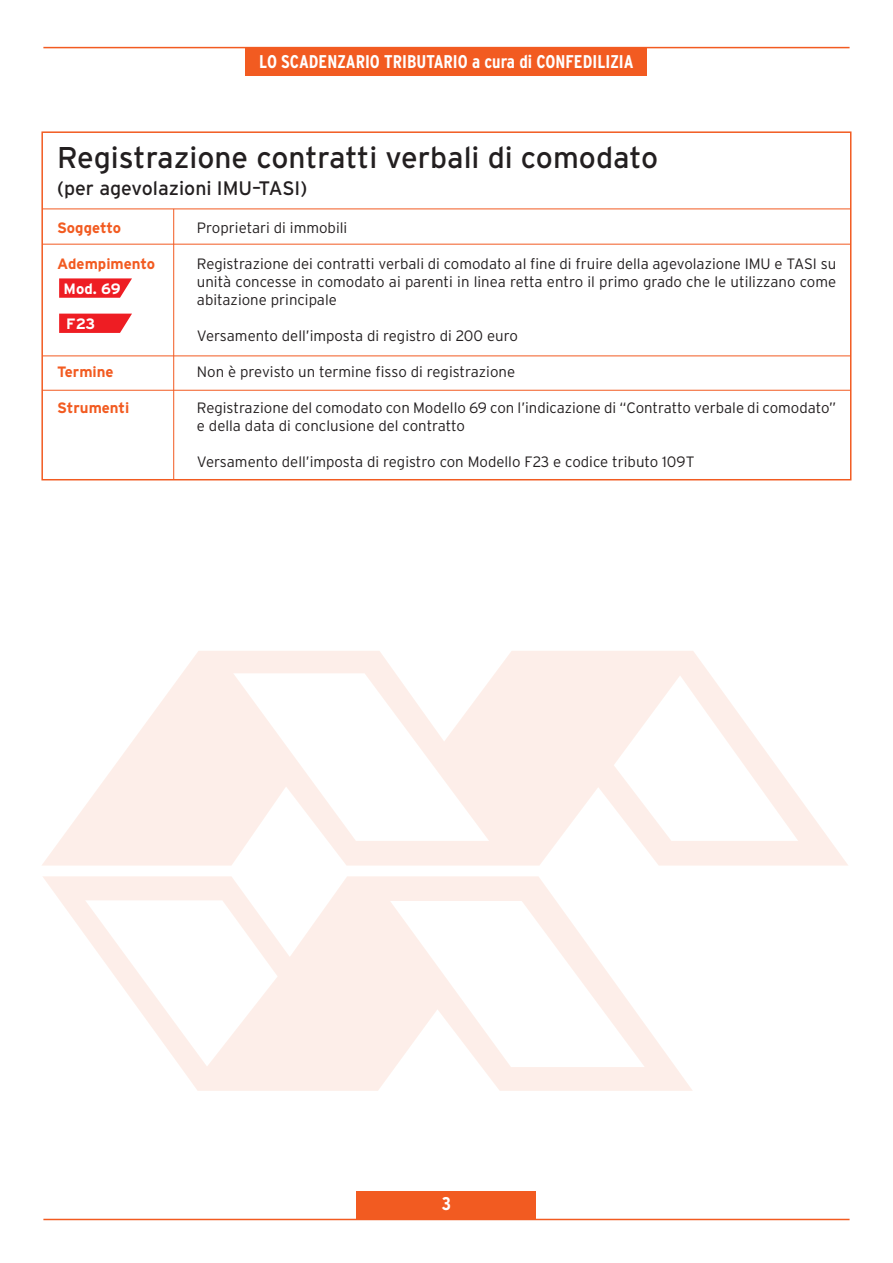
<style>
.page{position:relative;width:893px;height:1263px;background:#fff}
.page>*{position:absolute;margin:0;border:0;box-sizing:border-box;transform-origin:0 0}
.t1{font:30px "Interstate";color:#231f20}
.t2{font:19.5px "Interstate";color:#231f20}
.t3{font:700 condensed 18.45px "Interstate";color:#fff}
.t4{font:300 15px/18px "Interstate";color:#231f20;text-align:justify}
.t5{font:700 15px "Interstate";color:#f25b21}
.t6{font:700 15px "Interstate";color:#fff}
</style>
<div class="page">
<svg style="left:42px;top:651px;width:806px;height:215px;fill:#fef5f1"></svg>
<svg style="left:43px;top:876px;width:650px;height:215px"></svg>
<svg style="left:59px;top:278px;width:73px;height:20px"></svg>
<hr style="left:42px;top:244px;width:809px;height:1px;background:#f25b21">
<hr style="left:173px;top:209px;width:1px;height:271px;background:#f25b21">
<hr style="left:43px;top:355px;width:808px;height:1px;background:#f25b21">
<hr style="left:43px;top:390px;width:808px;height:1px;background:#f25b21">
<div style="left:41px;top:131px;width:810px;height:349px;border:2px solid #f25b21"></div>
<hr style="left:42px;top:209px;width:809px;height:1px;background:#f25b21">
<svg style="left:59px;top:314px;width:73px;height:19px"></svg>
<hr style="left:43px;top:1219px;width:807px;height:1px;background:#f25b21">
<div style="left:357px;top:1191px;width:179px;height:28px;background:#f25b21"></div>
<hr style="left:43px;top:47px;width:807px;height:1px;background:#f25b21">
<div style="left:246px;top:48px;width:401px;height:28px;background:#f25b21"></div>
<p class="t3" style="left:259px;top:51px;width:376px">LO SCADENZARIO TRIBUTARIO a cura di CONFEDILIZIA</p>
<h1 class="t1" style="left:57px;top:141px;width:602px">Registrazione contratti verbali di comodato</h1>
<h2 class="t2" style="left:57px;top:177px;width:252px">(per agevolazioni IMU–TASI)</h2>
<p class="t4" style="left:197px;top:218px;width:152px">Proprietari di immobili</p>
<p class="t4" style="left:197px;top:254px;width:641px">Registrazione dei contratti verbali di comodato al fine di fruire della agevolazione IMU e TASI su unità concesse in comodato ai parenti in linea retta entro il primo grado che le utilizzano come abitazione principale</p>
<p class="t4" style="left:197px;top:326px;width:322px">Versamento dell’imposta di registro di 200 euro</p>
<p class="t4" style="left:197px;top:362px;width:320px">Non è previsto un termine fisso di registrazione</p>
<p class="t4" style="left:197px;top:398px;width:641px">Registrazione del comodato con Modello 69 con l’indicazione di “Contratto verbale di comodato” e della data di conclusione del contratto</p>
<p class="t4" style="left:197px;top:452px;width:499px">Versamento dell’imposta di registro con Modello F23 e codice tributo 109T</p>
<p class="t5" style="left:57px;top:219px;width:65px">Soggetto</p>
<p class="t5" style="left:57px;top:255px;width:100px">Adempimento</p>
<p class="t6" style="left:64px;top:280px;width:59px">Mod. 69</p>
<p class="t6" style="left:66px;top:315px;width:30px">F23</p>
<p class="t5" style="left:57px;top:363px;width:58px">Termine</p>
<p class="t5" style="left:57px;top:399px;width:74px">Strumenti</p>
<p class="t3" style="left:442px;top:1194px;width:11px">3</p>
</div>
